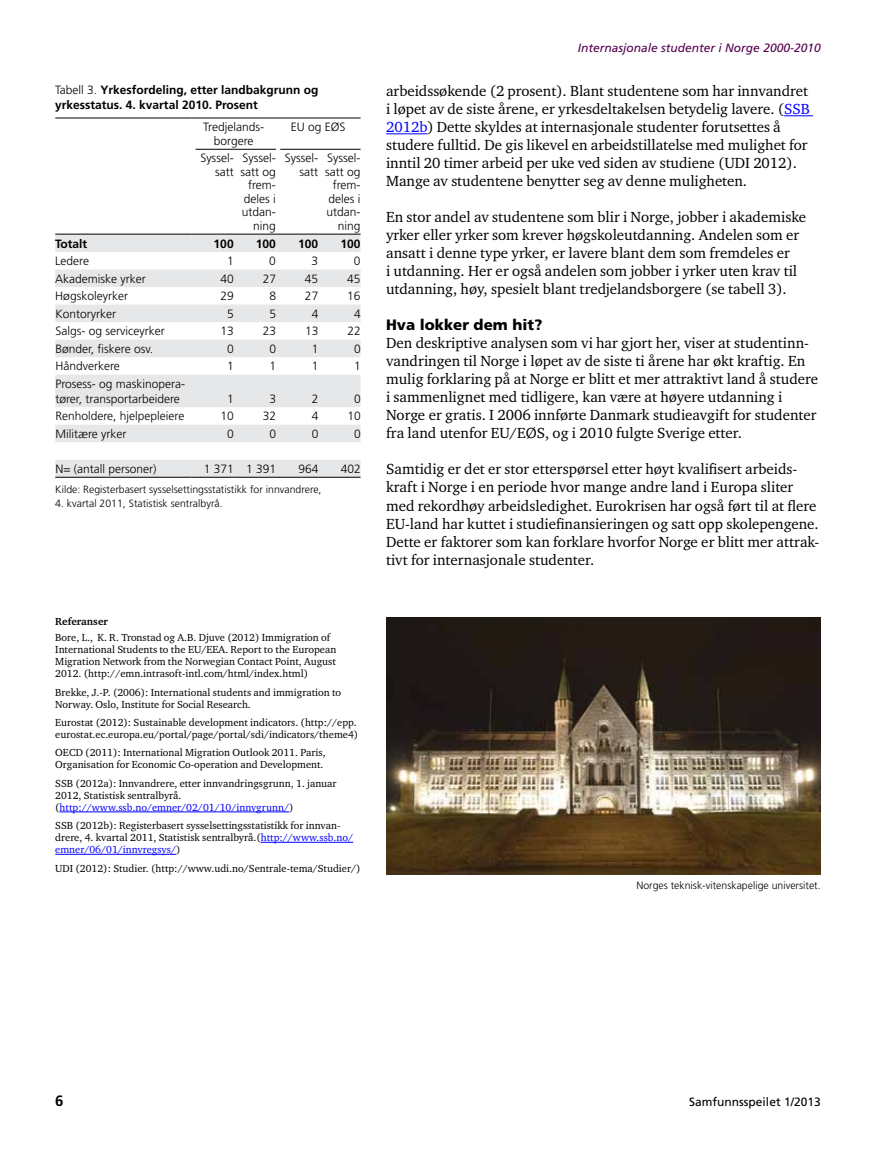
<style>
.page{position:relative;width:893px;height:1149px;background:#fff}
.page>*{position:absolute;margin:0;border:0;box-sizing:border-box;transform-origin:0 0}
.t1{font:15px/18px "Charter ITC Std";color:#000}
.t2{font:900 15px "Frutiger";color:#000}
.t3{font:700 15px "Frutiger";color:#000}
.t4{font:300 12px/13.5px "Frutiger";color:#000;text-align:right}
.t5{font:700 12px/15px "Frutiger";color:#000}
.t6{font:italic 12px "Frutiger";color:#56004e}
.t7{font:12px "Frutiger";color:#000}
.t8{font:10.5px/12px "Charter ITC Std";color:#000}
.t9{font:300 10.5px "Frutiger";color:#000}
.t10{font:700 10.5px "Charter ITC Std";color:#000}
.s1{font-weight:300}
.s2{color:#00f}
</style>
<div class="page">
<svg style="left:784px;top:115px;width:29px;height:1px"></svg>
<hr style="left:386px;top:133px;width:41px;height:1px;background:#00f">
<hr style="left:60px;top:811px;width:229px;height:1px;background:#00f">
<hr style="left:261px;top:841px;width:92px;height:1px;background:#00f">
<hr style="left:55px;top:853px;width:121px;height:1px;background:#00f">
<svg style="left:55px;top:235px;width:306px;height:241px;fill:#e6e7e8"></svg>
<hr style="left:55px;top:118px;width:136px;height:1px;background:#000">
<hr style="left:191px;top:118px;width:43px;height:1px;background:#000">
<hr style="left:234px;top:118px;width:42px;height:1px;background:#000">
<hr style="left:276px;top:118px;width:42px;height:1px;background:#000">
<hr style="left:318px;top:118px;width:43px;height:1px;background:#000">
<hr style="left:55px;top:234px;width:136px;height:1px;background:#000">
<hr style="left:191px;top:234px;width:43px;height:1px;background:#000">
<hr style="left:234px;top:234px;width:42px;height:1px;background:#000">
<hr style="left:276px;top:234px;width:42px;height:1px;background:#000">
<hr style="left:318px;top:234px;width:43px;height:1px;background:#000">
<hr style="left:55px;top:476px;width:136px;height:1px;background:#000">
<hr style="left:191px;top:476px;width:43px;height:1px;background:#000">
<hr style="left:234px;top:476px;width:42px;height:1px;background:#000">
<hr style="left:276px;top:476px;width:42px;height:1px;background:#000">
<hr style="left:318px;top:476px;width:43px;height:1px;background:#000">
<hr style="left:196px;top:149px;width:80px;height:1px;background:#000">
<hr style="left:280px;top:149px;width:81px;height:1px;background:#000">
<img style="left:387px;top:617px;width:434px;height:256px">
<p class="t5" style="left:55px;top:82px;width:265px"><span class="s1">Tabell 3.</span> Yrkesfordeling, etter landbakgrunn og yrkesstatus. 4. kvartal 2010. Prosent</p>
<p class="t4" style="left:203px;top:120px;width:61px;text-align:center">Tredjelands&shy;borgere</p>
<p class="t4" style="left:291px;top:120px;width:56px">EU og EØS</p>
<p class="t4" style="left:200px;top:151px;width:35px">Syssel&shy;satt</p>
<p class="t4" style="left:241px;top:151px;width:37px">Syssel&shy;satt og frem&shy;deles i utdan&shy;ning</p>
<p class="t4" style="left:285px;top:151px;width:35px">Syssel&shy;satt</p>
<p class="t4" style="left:325px;top:151px;width:37px">Syssel&shy;satt og frem&shy;deles i utdan&shy;ning</p>
<p class="t5" style="left:55px;top:236px;width:34px">Totalt</p>
<p class="t5" style="left:214px;top:236px;width:22px">100</p>
<p class="t5" style="left:256px;top:236px;width:22px">100</p>
<p class="t5" style="left:298px;top:236px;width:22px">100</p>
<p class="t5" style="left:341px;top:236px;width:22px">100</p>
<p class="t4" style="left:55px;top:254px;width:35px">Ledere</p>
<p class="t4" style="left:227px;top:254px;width:8px">1</p>
<p class="t4" style="left:269px;top:254px;width:8px">0</p>
<p class="t4" style="left:312px;top:254px;width:8px">3</p>
<p class="t4" style="left:354px;top:254px;width:8px">0</p>
<p class="t4" style="left:55px;top:272px;width:92px">Akademiske yrker</p>
<p class="t4" style="left:220px;top:272px;width:15px">40</p>
<p class="t4" style="left:263px;top:272px;width:15px">27</p>
<p class="t4" style="left:305px;top:272px;width:15px">45</p>
<p class="t4" style="left:347px;top:272px;width:15px">45</p>
<p class="t4" style="left:55px;top:289px;width:74px">Høgskoleyrker</p>
<p class="t4" style="left:220px;top:289px;width:15px">29</p>
<p class="t4" style="left:269px;top:289px;width:8px">8</p>
<p class="t4" style="left:305px;top:289px;width:15px">27</p>
<p class="t4" style="left:347px;top:289px;width:15px">16</p>
<p class="t4" style="left:55px;top:307px;width:62px">Kontoryrker</p>
<p class="t4" style="left:227px;top:307px;width:8px">5</p>
<p class="t4" style="left:269px;top:307px;width:8px">5</p>
<p class="t4" style="left:312px;top:307px;width:8px">4</p>
<p class="t4" style="left:354px;top:307px;width:8px">4</p>
<p class="t4" style="left:55px;top:324px;width:111px">Salgs- og serviceyrker</p>
<p class="t4" style="left:220px;top:324px;width:15px">13</p>
<p class="t4" style="left:263px;top:324px;width:15px">23</p>
<p class="t4" style="left:305px;top:324px;width:15px">13</p>
<p class="t4" style="left:347px;top:324px;width:15px">22</p>
<p class="t4" style="left:55px;top:342px;width:99px">Bønder, fiskere osv.</p>
<p class="t4" style="left:227px;top:342px;width:8px">0</p>
<p class="t4" style="left:269px;top:342px;width:8px">0</p>
<p class="t4" style="left:312px;top:342px;width:8px">1</p>
<p class="t4" style="left:354px;top:342px;width:8px">0</p>
<p class="t4" style="left:55px;top:359px;width:66px">Håndverkere</p>
<p class="t4" style="left:227px;top:359px;width:8px">1</p>
<p class="t4" style="left:269px;top:359px;width:8px">1</p>
<p class="t4" style="left:312px;top:359px;width:8px">1</p>
<p class="t4" style="left:354px;top:359px;width:8px">1</p>
<p class="t4" style="left:55px;top:376px;width:131px;line-height:15px;text-align:left">Prosess- og maskinopera&shy;tører, transportarbeidere</p>
<p class="t4" style="left:227px;top:392px;width:8px">1</p>
<p class="t4" style="left:269px;top:392px;width:8px">3</p>
<p class="t4" style="left:312px;top:392px;width:8px">2</p>
<p class="t4" style="left:354px;top:392px;width:8px">0</p>
<p class="t4" style="left:55px;top:409px;width:130px">Renholdere, hjelpepleiere</p>
<p class="t4" style="left:220px;top:409px;width:15px">10</p>
<p class="t4" style="left:263px;top:409px;width:15px">32</p>
<p class="t4" style="left:312px;top:409px;width:8px">4</p>
<p class="t4" style="left:347px;top:409px;width:15px">10</p>
<p class="t4" style="left:55px;top:427px;width:73px">Militære yrker</p>
<p class="t4" style="left:227px;top:427px;width:8px">0</p>
<p class="t4" style="left:269px;top:427px;width:8px">0</p>
<p class="t4" style="left:312px;top:427px;width:8px">0</p>
<p class="t4" style="left:354px;top:427px;width:8px">0</p>
<p class="t4" style="left:55px;top:462px;width:103px">N= (antall personer)</p>
<p class="t4" style="left:204px;top:462px;width:74px">1 371 1 391</p>
<p class="t4" style="left:298px;top:462px;width:22px">964</p>
<p class="t4" style="left:341px;top:462px;width:22px">402</p>
<p class="t9" style="left:55px;top:483px;width:268px">Kilde: Registerbasert sysselsettingsstatistikk for innvandrere,</p>
<p class="t9" style="left:55px;top:497px;width:169px">4. kvartal 2011, Statistisk sentralbyrå.</p>
<p class="t10" style="left:55px;top:614px;width:54px">Referanser</p>
<p class="t8" style="left:55px;top:631px;width:283px">Bore, L., K. R. Tronstad og A.B. Djuve (2012) Immigration of International Students to the EU/EEA. Report to the European Migration Network from the Norwegian Contact Point, August 2012. (http://emn.intrasoft-intl.com/html/index.html)</p>
<p class="t8" style="left:55px;top:685px;width:287px">Brekke, J.-P. (2006): International students and immigration to<br>Norway. Oslo, Institute for Social Research.</p>
<p class="t8" style="left:55px;top:716px;width:304px">Eurostat (2012): Sustainable development indicators. (http://epp. eurostat.ec.europa.eu/portal/page/portal/sdi/indicators/theme4)</p>
<p class="t8" style="left:55px;top:746px;width:272px">OECD (2011): International Migration Outlook 2011. Paris,<br>Organisation for Economic Co-operation and Development.</p>
<p class="t8" style="left:55px;top:776px;width:283px">SSB (2012a): Innvandrere, etter innvandringsgrunn, 1. januar<br>2012, Statistisk sentralbyrå. (<span class="s2">http://www.ssb.no/emner/02/01/10/innvgrunn/</span>)</p>
<p class="t8" style="left:55px;top:819px;width:299px">SSB (2012b): Registerbasert sysselsettingsstatistikk for innvan&shy;drere, 4. kvartal 2011, Statistisk sentralbyrå.(<span class="s2">http://www.ssb.no/ emner/06/01/innvregsys/</span>)</p>
<p class="t8" style="left:55px;top:861px;width:307px">UDI (2012): Studier. (http://www.udi.no/Sentrale-tema/Studier/)</p>
<p class="t6" style="left:578px;top:40px;width:244px">Internasjonale studenter i Norge 2000-2010</p>
<p class="t1" style="left:386px;top:82px;width:425px">arbeidssøkende (2 prosent). Blant studentene som har innvandret i løpet av de siste årene, er yrkesdeltakelsen betydelig lavere. (<span class="s2">SSB 2012b</span>) Dette skyldes at internasjonale studenter forutsettes å studere fulltid. De gis likevel en arbeidstillatelse med mulighet for inntil 20 timer arbeid per uke ved siden av studiene (UDI 2012).<br>Mange av studentene benytter seg av denne muligheten.</p>
<p class="t1" style="left:386px;top:208px;width:422px">En stor andel av studentene som blir i Norge, jobber i akademiske yrker eller yrker som krever høgskoleutdanning. Andelen som er ansatt i denne type yrker, er lavere blant dem som fremdeles er<br>i utdanning. Her er også andelen som jobber i yrker uten krav til utdanning, høy, spesielt blant tredjelandsborgere (se tabell 3).</p>
<p class="t2" style="left:386px;top:316px;width:158px">Hva lokker dem hit?</p>
<p class="t1" style="left:386px;top:334px;width:434px">Den deskriptive analysen som vi har gjort her, viser at studentinn&shy;vandringen til Norge i løpet av de siste ti årene har økt kraftig. En mulig forklaring på at Norge er blitt et mer attraktivt land å studere i sammenlignet med tidligere, kan være at høyere utdanning i Norge er gratis. I 2006 innførte Danmark studieavgift for studenter fra land utenfor EU/EØS, og i 2010 fulgte Sverige etter.</p>
<p class="t1" style="left:386px;top:460px;width:435px">Samtidig er det er stor etterspørsel etter høyt kvalifisert arbeids&shy;kraft i Norge i en periode hvor mange andre land i Europa sliter med rekordhøy arbeidsledighet. Eurokrisen har også ført til at flere EU-land har kuttet i studiefinansieringen og satt opp skolepengene.<br>Dette er faktorer som kan forklare hvorfor Norge er blitt mer attrak&shy;tivt for internasjonale studenter.</p>
<p class="t9" style="left:636px;top:878px;width:186px">Norges teknisk-vitenskapelige universitet.</p>
<p class="t3" style="left:55px;top:1091px;width:10px">6</p>
<p class="t7" style="left:689px;top:1094px;width:133px">Samfunnsspeilet 1/2013</p>
</div>
